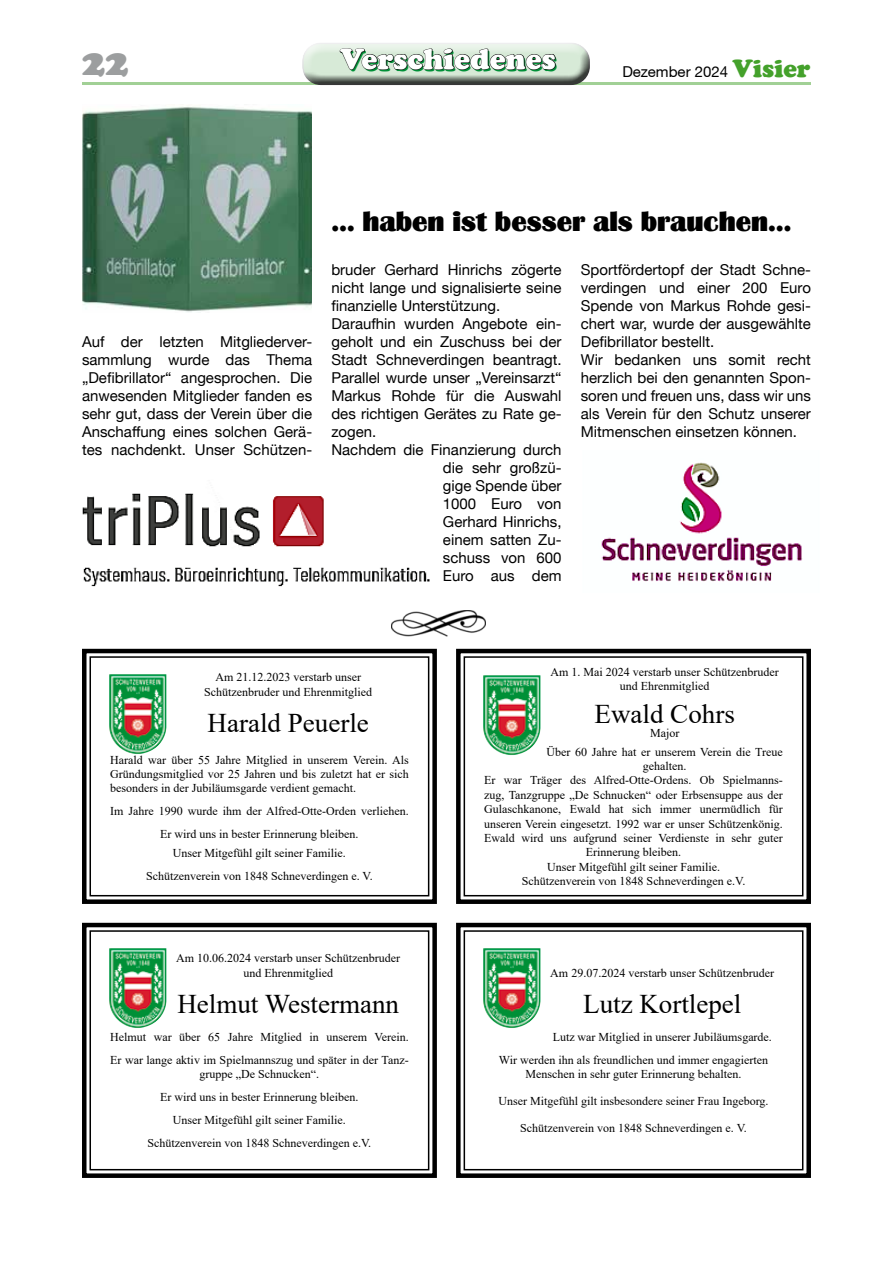
<style>
.page{position:relative;width:893px;height:1263px;background:#fff}
.page>*{position:absolute;margin:0;border:0;box-sizing:border-box;transform-origin:0 0}
.t1{font:900 39px "Cooper";color:#9c9e9f}
.t2{font:900 30px "Cooper";color:#009037}
.t3{font:27px "Times New Roman";color:#000}
.t4{font:27px "Bastion";color:#000}
.t5{font:15px/18px "Helvetica Neue LT";color:#000;text-align:justify}
.t6{font:15px "Helvetica Neue CE";color:#000}
.t7{font:12px/23px "Times New Roman";color:#000;text-align:center}
.s1{font-family:"Cooper";font-weight:900;font-size:25.5px;color:#44a12b}
</style>
<div class="page">
<svg style="left:82px;top:922px;width:355px;height:256px"></svg>
<div style="left:89px;top:930px;width:340px;height:240px;border:2px solid #000"></div>
<svg style="left:456px;top:922px;width:355px;height:256px"></svg>
<div style="left:464px;top:930px;width:339px;height:240px;border:2px solid #000"></div>
<img style="left:109px;top:948px;width:57px;height:81px">
<img style="left:483px;top:948px;width:57px;height:81px">
<svg style="left:456px;top:648px;width:355px;height:256px"></svg>
<div style="left:464px;top:656px;width:339px;height:240px;border:2px solid #000"></div>
<img style="left:483px;top:675px;width:57px;height:81px">
<svg style="left:82px;top:648px;width:355px;height:256px"></svg>
<div style="left:89px;top:656px;width:340px;height:240px;border:2px solid #000"></div>
<img style="left:109px;top:674px;width:57px;height:81px">
<img style="left:392px;top:610px;width:94px;height:27px">
<hr style="left:82px;top:82px;width:729px;height:3px;background:#44a12b">
<div style="left:301px;top:40px;width:290px;height:34px;background:#fff;opacity:.75"></div>
<div style="left:301px;top:47px;width:290px;height:38px;background:#000;opacity:.75"></div>
<img style="left:82px;top:106px;width:230px;height:206px">
<img style="left:82px;top:493px;width:348px;height:94px">
<img style="left:601px;top:462px;width:202px;height:120px">
<h1 class="t1" style="left:82px;top:39px;width:48px">22</h1>
<h2 class="t2" style="left:342px;top:43px;width:217px">Verschiedenes</h2>
<p class="t6" style="left:622px;top:63px;width:190px">Dezember 2024 <span class="s1">Visier</span></p>
<p class="t5" style="left:82px;top:332px;width:232px">Auf der letzten Mitgliederver&shy;sammlung wurde das Thema „Defibrillator“ angesprochen. Die anwesenden Mitglieder fanden es sehr gut, dass der Verein über die Anschaffung eines solchen Gerä&shy;tes nachdenkt. Unser Schützen-</p>
<h3 class="t4" style="left:331px;top:205px;width:462px">… haben ist besser als brauchen…</h3>
<p class="t5" style="left:331px;top:260px;width:232px">bruder Gerhard Hinrichs zögerte</p>
<p class="t5" style="left:331px;top:278px;width:232px">nicht lange und signalisierte seine</p>
<p class="t5" style="left:331px;top:296px;width:170px">finanzielle Unterstützung.</p>
<p class="t5" style="left:331px;top:314px;width:232px">Daraufhin wurden Angebote ein-</p>
<p class="t5" style="left:331px;top:332px;width:232px">geholt und ein Zuschuss bei der</p>
<p class="t5" style="left:331px;top:350px;width:232px">Stadt Schneverdingen beantragt.</p>
<p class="t5" style="left:331px;top:368px;width:232px">Parallel wurde unser „Vereinsarzt“</p>
<p class="t5" style="left:331px;top:386px;width:232px">Markus Rohde für die Auswahl</p>
<p class="t5" style="left:331px;top:404px;width:232px">des richtigen Gerätes zu Rate ge-</p>
<p class="t5" style="left:331px;top:422px;width:46px">zogen.</p>
<p class="t5" style="left:331px;top:440px;width:232px">Nachdem die Finanzierung durch</p>
<p class="t5" style="left:443px;top:458px;width:120px">die sehr großzü-</p>
<p class="t5" style="left:443px;top:476px;width:120px">gige Spende über</p>
<p class="t5" style="left:443px;top:494px;width:120px">1000 Euro von</p>
<p class="t5" style="left:443px;top:512px;width:120px">Gerhard Hinrichs,</p>
<p class="t5" style="left:443px;top:530px;width:120px">einem satten Zu-</p>
<p class="t5" style="left:443px;top:548px;width:120px">schuss von 600</p>
<p class="t5" style="left:443px;top:566px;width:120px">Euro aus dem</p>
<p class="t5" style="left:581px;top:260px;width:232px;text-align:left">Sportfördertopf der Stadt Schne&shy;verdingen und einer 200 Euro<br>Spende von Markus Rohde gesi&shy;chert war, wurde der ausgewählte<br>Defibrillator bestellt.<br>Wir bedanken uns somit recht herzlich bei den genannten Spon&shy;soren und freuen uns, dass wir uns als Verein für den Schutz unserer<br>Mitmenschen einsetzen können.</p>
<p class="t7" style="left:204px;top:670px;width:169px;line-height:14.4px">Am 21.12.2023 verstarb unser<br>Schützenbruder und Ehrenmitglied</p>
<h3 class="t3" style="left:208px;top:704px;width:163px">Harald Peuerle</h3>
<p class="t7" style="left:110px;top:752px;width:300px;line-height:14.4px;text-align:justify">Harald war über 55 Jahre Mitglied in unserem Verein. Als Gründungsmitglied vor 25 Jahren und bis zuletzt hat er sich besonders in der Jubiläumsgarde verdient gemacht.</p>
<p class="t7" style="left:110px;top:799px;width:300px">Im Jahre 1990 wurde ihm der Alfred-Otte-Orden verliehen.<br>Er wird uns in bester Erinnerung bleiben.</p>
<p class="t7" style="left:146px;top:841px;width:228px">Unser Mitgefühl gilt seiner Familie.<br>Schützenverein von 1848 Schneverdingen e. V.</p>
<p class="t7" style="left:176px;top:951px;width:225px;line-height:14.4px">Am 10.06.2024 verstarb unser Schützenbruder und Ehrenmitglied</p>
<h3 class="t3" style="left:177px;top:985px;width:223px">Helmut Westermann</h3>
<p class="t7" style="left:110px;top:1025px;width:300px;text-align:left">Helmut war über 65 Jahre Mitglied in unserem Verein.<br>Er war lange aktiv im Spielmannszug und später in der Tanz-</p>
<p class="t7" style="left:148px;top:1062px;width:225px">gruppe „De Schnucken“.<br>Er wird uns in bester Erinnerung bleiben.<br>Unser Mitgefühl gilt seiner Familie.<br>Schützenverein von 1848 Schneverdingen e.V.</p>
<p class="t7" style="left:551px;top:664px;width:230px;line-height:14.4px">Am 1. Mai 2024 verstarb unser Schützenbruder und Ehrenmitglied</p>
<h3 class="t3" style="left:595px;top:694px;width:142px">Ewald Cohrs</h3>
<p class="t7" style="left:547px;top:723px;width:238px;line-height:18.6px">Major<br>Über 60 Jahre hat er unserem Verein die Treue</p>
<p class="t7" style="left:643px;top:754px;width:45px">gehalten.</p>
<p class="t7" style="left:484px;top:768px;width:300px">Er war Träger des Alfred-Otte-Ordens. Ob Spielmanns-</p>
<p class="t7" style="left:484px;top:783px;width:300px">zug, Tanzgruppe „De Schnucken“ oder Erbsensuppe aus der</p>
<p class="t7" style="left:484px;top:797px;width:300px">Gulaschkanone, Ewald hat sich immer unermüdlich für</p>
<p class="t7" style="left:484px;top:812px;width:300px">unseren Verein eingesetzt. 1992 war er unser Schützenkönig.</p>
<p class="t7" style="left:484px;top:826px;width:300px">Ewald wird uns aufgrund seiner Verdienste in sehr guter</p>
<p class="t7" style="left:586px;top:840px;width:97px">Erinnerung bleiben.</p>
<p class="t7" style="left:547px;top:855px;width:174px">Unser Mitgefühl gilt seiner Familie.</p>
<p class="t7" style="left:522px;top:869px;width:225px">Schützenverein von 1848 Schneverdingen e.V.</p>
<p class="t7" style="left:550px;top:961px;width:225px">Am 29.07.2024 verstarb unser Schützenbruder</p>
<h3 class="t3" style="left:583px;top:985px;width:160px">Lutz Kortlepel</h3>
<p class="t7" style="left:499px;top:1025px;width:274px;text-align:left;text-indent:54px">Lutz war Mitglied in unserer Jubiläumsgarde.<br>Wir werden ihn als freundlichen und immer engagierten</p>
<p class="t7" style="left:526px;top:1062px;width:217px">Menschen in sehr guter Erinnerung behalten.</p>
<p class="t7" style="left:498px;top:1089px;width:272px">Unser Mitgefühl gilt insbesondere seiner Frau Ingeborg.</p>
<p class="t7" style="left:520px;top:1116px;width:228px">Schützenverein von 1848 Schneverdingen e. V.</p>
</div>
